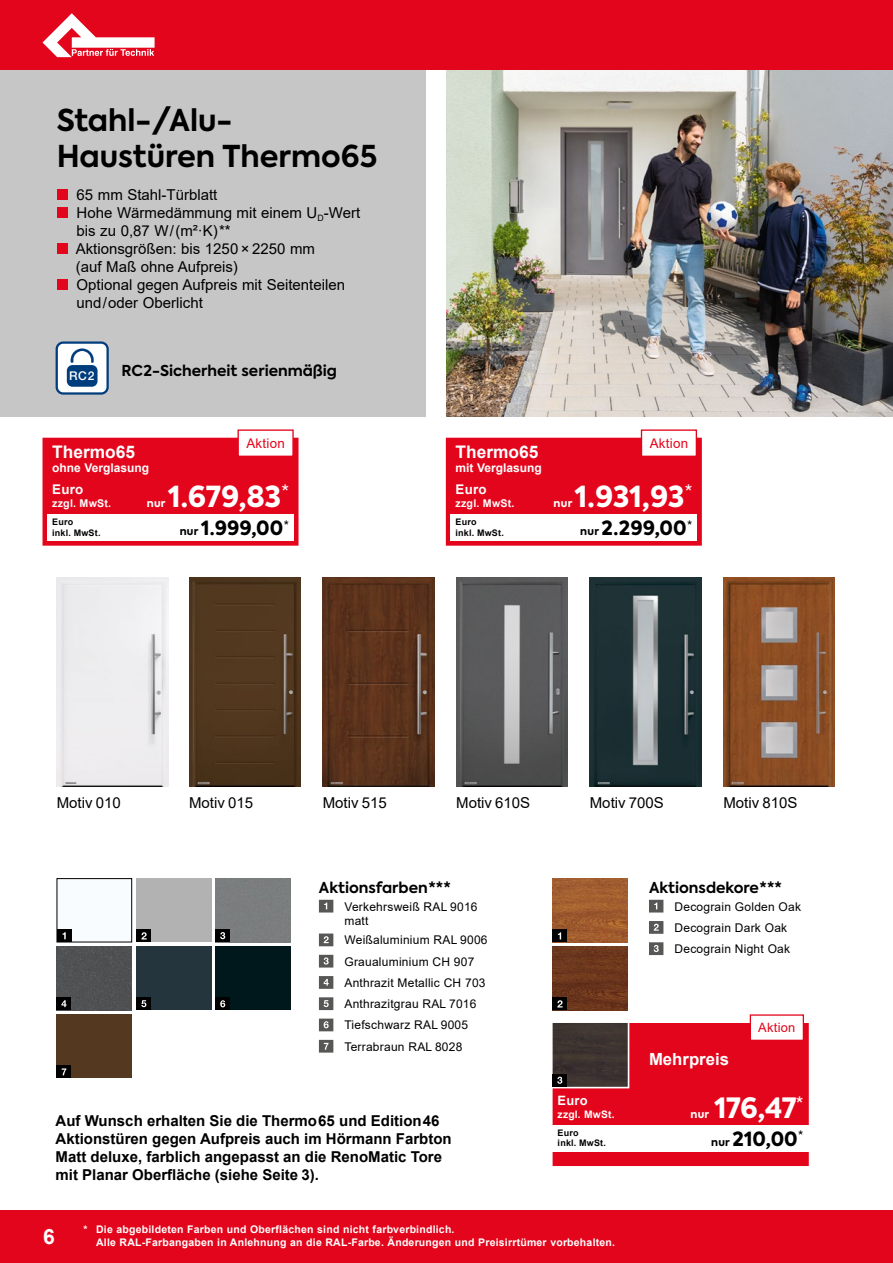
<style>
.page{position:relative;width:893px;height:1263px;background:#fff}
.page>*{position:absolute;margin:0;border:0;box-sizing:border-box;transform-origin:0 0}
.t1{font:700 30px/36px "Axiforma";color:#000}
.t2{font:800 28.8px "Axiforma";letter-spacing:-.005em;color:#fff}
.t3{font:800 27.9px "Axiforma";color:#fff}
.t4{font:700 21px "Arial";color:#fff}
.t5{font:800 19.5px "Axiforma";color:#000}
.t6{font:700 17.4px "Arial";color:#fff}
.t7{font:700 16.8px "Arial";color:#fff}
.t8{font:16.8px "Axiforma";color:#fff}
.t9{font:15px/18px "Arial";color:#000}
.t10{font:700 15px/18px "Arial";color:#000}
.t11{font:700 15px "Axiforma";color:#000}
.t12{font:13.35px "Arial";letter-spacing:.02em;color:#e3051b}
.t13{font:700 13.35px "Arial";letter-spacing:.02em;color:#fff}
.t14{font:12.9px "Arial";letter-spacing:.02em;color:#e3051b}
.t15{font:700 12.9px "Arial";color:#fff}
.t16{font:12px/21.3px "Arial";letter-spacing:.02em;color:#000}
.t17{font:700 12px "Arial";color:#fff}
.t18{font:500 12px "Hoermann Helvetica Neue";color:#fff}
.t19{font:700 10.65px "Arial";letter-spacing:.02em;color:#fff}
.t20{font:800 10.65px "Axiforma";letter-spacing:.025em;color:#fff}
.t21{font:700 10.5px/12.6px "Arial";letter-spacing:.02em;color:#fff}
.t22{font:700 10.35px "Arial";letter-spacing:.02em;color:#fff}
.t23{font:700 9px/10.8px "Arial";letter-spacing:.02em;color:#000}
.s1{font-size:10.65px}
</style>
<div class="page">
<div style="left:0;top:0;width:425px;height:417px;background:#c6c6c6"></div>
<div style="left:57px;top:577px;width:111px;height:209px;background:#ededef"></div>
<img style="left:189px;top:577px;width:111px;height:209px">
<img style="left:323px;top:577px;width:111px;height:209px">
<div style="left:137px;top:946px;width:75px;height:64px;background:#24353d"></div>
<div style="left:216px;top:946px;width:75px;height:64px;background:#00181b"></div>
<div style="left:137px;top:878px;width:75px;height:64px;background:#b3b2b2"></div>
<div style="left:57px;top:1014px;width:75px;height:64px;background:#543920"></div>
<div style="left:57px;top:946px;width:75px;height:64px;background:#505153"></div>
<img style="left:553px;top:946px;width:75px;height:64px">
<img style="left:553px;top:878px;width:75px;height:64px">
<div style="left:57px;top:878px;width:75px;height:64px;background:#f9fcff"></div>
<div style="left:57px;top:878px;width:75px;height:64px;border:1px solid #000"></div>
<img style="left:446px;top:70px;width:447px;height:347px">
<img style="left:590px;top:577px;width:111px;height:209px">
<img style="left:456px;top:577px;width:112px;height:209px">
<img style="left:723px;top:577px;width:112px;height:209px">
<svg style="left:649px;top:900px;width:14px;height:12px"></svg>
<svg style="left:649px;top:921px;width:14px;height:13px"></svg>
<svg style="left:649px;top:942px;width:14px;height:13px"></svg>
<div style="left:553px;top:929px;width:14px;height:13px;background:#000"></div>
<svg style="left:558px;top:932px;width:3px;height:7px"></svg>
<div style="left:553px;top:997px;width:14px;height:13px;background:#000"></div>
<svg style="left:557px;top:1000px;width:6px;height:7px"></svg>
<div style="left:57px;top:929px;width:15px;height:13px;background:#000"></div>
<svg style="left:62px;top:932px;width:4px;height:7px"></svg>
<div style="left:137px;top:929px;width:14px;height:13px;background:#000"></div>
<svg style="left:141px;top:932px;width:6px;height:7px"></svg>
<div style="left:216px;top:929px;width:14px;height:13px;background:#000"></div>
<svg style="left:220px;top:932px;width:5px;height:7px"></svg>
<div style="left:57px;top:997px;width:14px;height:13px;background:#000"></div>
<svg style="left:61px;top:1000px;width:6px;height:7px"></svg>
<div style="left:137px;top:997px;width:14px;height:13px;background:#000"></div>
<svg style="left:141px;top:1000px;width:5px;height:7px"></svg>
<div style="left:216px;top:997px;width:14px;height:13px;background:#000"></div>
<svg style="left:220px;top:1000px;width:5px;height:7px"></svg>
<div style="left:57px;top:1065px;width:14px;height:13px;background:#000"></div>
<svg style="left:62px;top:1068px;width:4px;height:7px"></svg>
<div style="left:57px;top:343px;width:51px;height:50px;background:#fff;border-radius:6px"></div>
<div style="left:56px;top:341px;width:53px;height:54px;border:2px solid #003d7c;border-radius:6px"></div>
<div style="left:67px;top:365px;width:31px;height:22px;background:#003d7c;border-radius:6px"></div>
<svg style="left:71px;top:348px;width:23px;height:15px"></svg>
<svg style="left:319px;top:900px;width:14px;height:12px"></svg>
<svg style="left:319px;top:933px;width:14px;height:13px"></svg>
<svg style="left:319px;top:955px;width:14px;height:12px"></svg>
<svg style="left:319px;top:976px;width:14px;height:13px"></svg>
<svg style="left:319px;top:997px;width:14px;height:13px"></svg>
<svg style="left:319px;top:1018px;width:14px;height:13px"></svg>
<svg style="left:319px;top:1040px;width:14px;height:12px"></svg>
<div style="left:57px;top:189px;width:10px;height:11px;background:#e3051b"></div>
<div style="left:57px;top:207px;width:10px;height:11px;background:#e3051b"></div>
<div style="left:57px;top:243px;width:10px;height:11px;background:#e3051b"></div>
<div style="left:57px;top:279px;width:10px;height:11px;background:#e3051b"></div>
<div style="left:0;top:0;width:893px;height:70px;background:#e3051b"></div>
<div style="left:0;top:1210px;width:893px;height:53px;background:#e3051b"></div>
<svg style="left:43px;top:13px;width:112px;height:44px"></svg>
<svg style="left:552px;top:1014px;width:257px;height:152px;background:#cd2837"></svg>
<svg style="left:43px;top:429px;width:256px;height:117px;background:#e6273a"></svg>
<div style="left:47px;top:514px;width:247px;height:27px;background:#fff"></div>
<svg style="left:446px;top:429px;width:256px;height:117px;background:#e6273a"></svg>
<div style="left:451px;top:514px;width:246px;height:27px;background:#fff"></div>
<div style="left:553px;top:1125px;width:256px;height:26px;background:#fff"></div>
<h1 class="t1" style="left:57px;top:102px;width:322px">Stahl-/Alu-<br>Haustüren Thermo65</h1>
<p class="t9" style="left:76px;top:185px;width:286px">65 mm Stahl-Türblatt<br>Hohe Wärmedämmung mit einem U<sub>D</sub>-Wert bis zu 0,87 W / (m²·K) **<br>Aktionsgrößen: bis 1250 × 2250 mm<br>(auf Maß ohne Aufpreis)<br>Optional gegen Aufpreis mit Seitenteilen und / oder Oberlicht</p>
<p class="t18" style="left:69px;top:368px;width:27px">RC2</p>
<p class="t11" style="left:122px;top:360px;width:217px">RC2-Sicherheit serienmäßig</p>
<p class="t6" style="left:52px;top:440px;width:84px">Thermo65</p>
<p class="t17" style="left:52px;top:460px;width:99px">ohne Verglasung</p>
<p class="t12" style="left:246px;top:434px;width:40px">Aktion</p>
<p class="t6" style="left:455px;top:440px;width:84px">Thermo65</p>
<p class="t17" style="left:455px;top:460px;width:88px">mit Verglasung</p>
<p class="t12" style="left:650px;top:434px;width:40px">Aktion</p>
<p class="t13" style="left:52px;top:480px;width:33px">Euro</p>
<p class="t8" style="left:281px;top:480px;width:9px">*</p>
<p class="t19" style="left:52px;top:495px;width:61px">zzgl. MwSt.</p>
<h2 class="t2" style="left:168px;top:476px;width:115px">1.679,83</h2>
<p class="t20" style="left:147px;top:495px;width:20px">nur</p>
<p class="t13" style="left:455px;top:480px;width:33px">Euro</p>
<p class="t8" style="left:685px;top:480px;width:9px">*</p>
<p class="t19" style="left:455px;top:495px;width:61px">zzgl. MwSt.</p>
<h2 class="t2" style="left:575px;top:476px;width:111px">1.931,93</h2>
<p class="t20" style="left:554px;top:495px;width:20px">nur</p>
<p class="t23" style="left:52px;top:516px;width:50px">Euro<br>inkl. MwSt.</p>
<h3 class="t5" style="left:180px;top:515px;width:111px"><span class="s1">nur</span> 1.999,00<sup>*</sup></h3>
<p class="t23" style="left:455px;top:516px;width:50px">Euro<br>inkl. MwSt.</p>
<h3 class="t5" style="left:580px;top:515px;width:114px"><span class="s1">nur</span> 2.299,00<sup>*</sup></h3>
<p class="t9" style="left:57px;top:794px;width:65px">Motiv 010</p>
<p class="t9" style="left:189px;top:794px;width:65px">Motiv 015</p>
<p class="t9" style="left:323px;top:794px;width:65px">Motiv 515</p>
<p class="t9" style="left:456px;top:794px;width:75px">Motiv 610S</p>
<p class="t9" style="left:590px;top:794px;width:75px">Motiv 700S</p>
<p class="t9" style="left:723px;top:794px;width:75px">Motiv 810S</p>
<p class="t11" style="left:319px;top:878px;width:133px">Aktionsfarben***</p>
<p class="t16" style="left:344px;top:899px;width:135px;line-height:14.4px">Verkehrsweiß RAL 9016 matt</p>
<p class="t16" style="left:344px;top:929px;width:145px">Weißaluminium RAL 9006<br>Graualuminium CH 907<br>Anthrazit Metallic CH 703<br>Anthrazitgrau RAL 7016<br>Tiefschwarz RAL 9005<br>Terrabraun RAL 8028</p>
<p class="t10" style="left:56px;top:1112px;width:398px">Auf Wunsch erhalten Sie die Thermo 65 und Edition 46<br>Aktionstüren gegen Aufpreis auch im Hörmann Farbton Matt deluxe, farblich angepasst an die RenoMatic Tore mit Planar Oberfläche (siehe Seite 3).</p>
<p class="t11" style="left:649px;top:878px;width:134px">Aktionsdekore***</p>
<p class="t16" style="left:674px;top:896px;width:128px">Decograin Golden Oak<br>Decograin Dark Oak<br>Decograin Night Oak</p>
<p class="t7" style="left:649px;top:1048px;width:82px">Mehrpreis</p>
<p class="t14" style="left:758px;top:1019px;width:39px">Aktion</p>
<p class="t15" style="left:558px;top:1091px;width:32px">Euro</p>
<p class="t8" style="left:796px;top:1092px;width:9px">*</p>
<p class="t22" style="left:558px;top:1107px;width:59px">zzgl. MwSt.</p>
<h3 class="t3" style="left:714px;top:1089px;width:83px">176,47</h3>
<p class="t20" style="left:690px;top:1107px;width:20px">nur</p>
<p class="t23" style="left:558px;top:1127px;width:50px">Euro<br>inkl. MwSt.</p>
<h3 class="t5" style="left:711px;top:1125px;width:94px"><span class="s1">nur</span> 210,00<sup>*</sup></h3>
<h3 class="t4" style="left:43px;top:1222px;width:13px">6</h3>
<p class="t21" style="left:96px;top:1223px;width:520px;text-indent:-13px">* Die abgebildeten Farben und Oberflächen sind nicht farbverbindlich.<br>Alle RAL-Farbangaben in Anlehnung an die RAL-Farbe. Änderungen und Preisirrtümer vorbehalten.</p>
</div>
